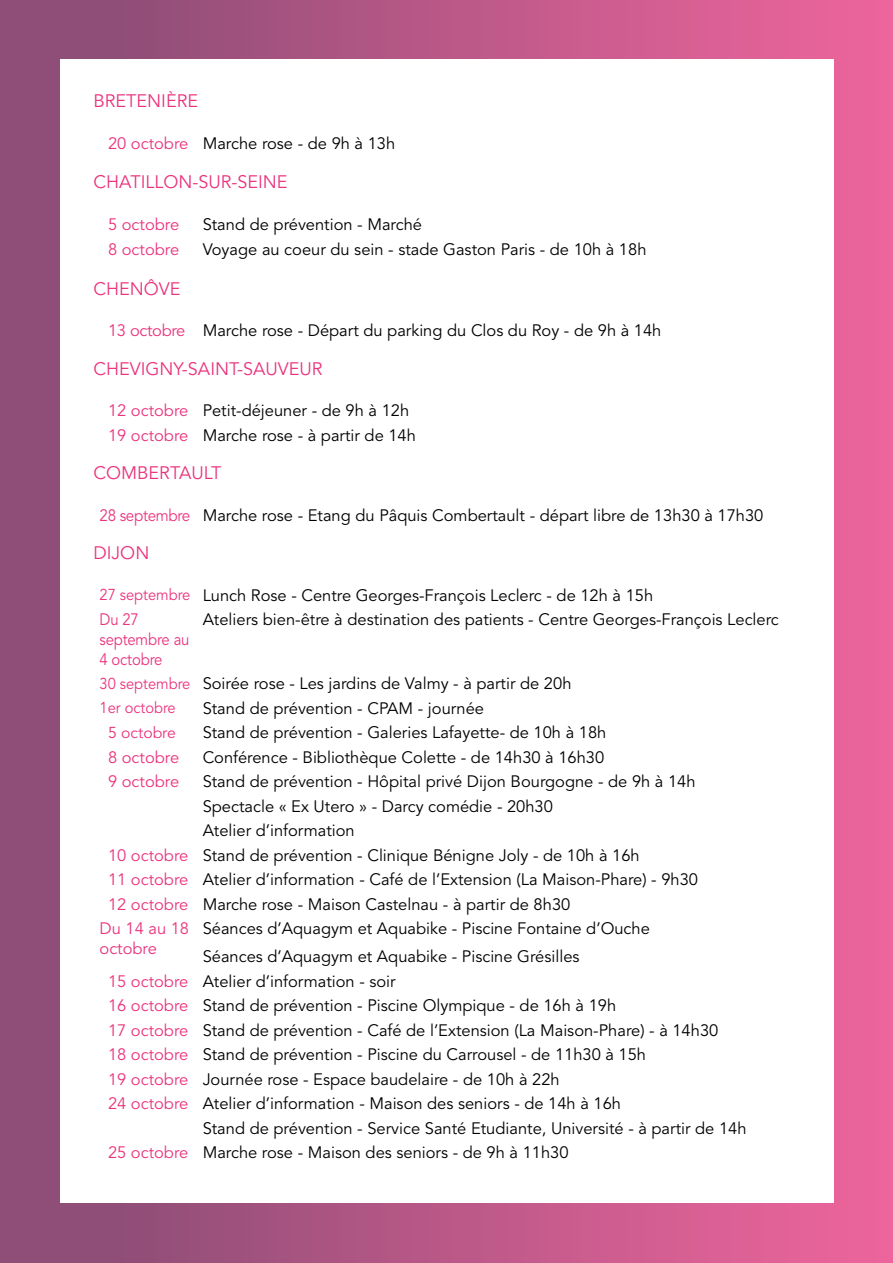
<style>
.page{position:relative;width:893px;height:1263px;background:#fff}
.page>*{position:absolute;margin:0;border:0;box-sizing:border-box;transform-origin:0 0}
.t1{font:18px "Avenir LT Std";color:#eb337d}
.t2{font:16.5px/24.5px "Avenir LT Std";color:#000}
.t3{font:16.5px "Avenir LT Std";color:#eb337d}
.t4{font:16.5px/19.8px "Avenir LT Std";color:#eb337d;scale:.9 1}
.t5{font:15.75px "Avenir LT Std";color:#eb337d;scale:.93 1}
.t6{font:15.75px "Avenir LT Std";color:#eb337d}
.s1{color:#eb337d}
.s2{font-size:15.75px;color:#eb337d}
</style>
<div class="page">
<div style="left:0;top:0;width:893px;height:1263px;background:linear-gradient(to right,#854b73,#ee659d)"></div>
<div style="left:60px;top:60px;width:773px;height:1143px;background:#fff"></div>
<p class="t1" style="left:94px;top:91px;width:106px">BRETENIÈRE</p>
<p class="t2" style="left:108px;top:131px;width:289px"><span class="s1">20 octobre</span> Marche rose - de 9h à 13h</p>
<p class="t1" style="left:94px;top:172px;width:196px">CHATILLON-SUR-SEINE</p>
<p class="t3" style="left:108px;top:214px;width:73px">5 octobre</p>
<p class="t2" style="left:203px;top:212px;width:221px">Stand de prévention - Marché</p>
<p class="t3" style="left:108px;top:240px;width:73px">8 octobre</p>
<p class="t2" style="left:203px;top:238px;width:445px">Voyage au coeur du sein - stade Gaston Paris - de 10h à 18h</p>
<p class="t1" style="left:94px;top:278px;width:89px">CHENÔVE</p>
<p class="t2" style="left:108px;top:319px;width:555px"><span class="s1">13 octobre</span> Marche rose - Départ du parking du Clos du Roy - de 9h à 14h</p>
<p class="t1" style="left:94px;top:358px;width:230px">CHEVIGNY-SAINT-SAUVEUR</p>
<p class="t2" style="left:108px;top:399px;width:309px"><span class="s1">12 octobre</span> Petit-déjeuner - de 9h à 12h<br><span class="s1">19 octobre</span> Marche rose - à partir de 14h</p>
<p class="t1" style="left:94px;top:463px;width:129px">COMBERTAULT</p>
<p class="t2" style="left:100px;top:503px;width:665px"><span class="s1">28 septembre</span> Marche rose - Etang du Pâquis Combertault - départ libre de 13h30 à 17h30</p>
<p class="t1" style="left:94px;top:543px;width:57px">DIJON</p>
<p class="t2" style="left:100px;top:583px;width:555px"><span class="s2">27 septembre</span> Lunch Rose - Centre Georges-François Leclerc - de 12h à 15h<br><span class="s1">Du 27</span></p>
<p class="t4" style="left:100px;top:630px;width:101px">septembre au<br>4 octobre</p>
<p class="t2" style="left:203px;top:608px;width:578px">Ateliers bien-être à destination des patients - Centre Georges-François Leclerc</p>
<p class="t2" style="left:100px;top:672px;width:473px"><span class="s2">30 septembre</span> Soirée rose - Les jardins de Valmy - à partir de 20h</p>
<p class="t5" style="left:100px;top:699px;width:83px">1er octobre</p>
<p class="t2" style="left:203px;top:696px;width:283px">Stand de prévention - CPAM - journée</p>
<p class="t6" style="left:108px;top:723px;width:69px">5 octobre</p>
<p class="t2" style="left:203px;top:721px;width:405px">Stand de prévention - Galeries Lafayette- de 10h à 18h</p>
<p class="t3" style="left:108px;top:748px;width:73px">8 octobre</p>
<p class="t2" style="left:203px;top:745px;width:403px">Conférence - Bibliothèque Colette - de 14h30 à 16h30</p>
<p class="t3" style="left:108px;top:772px;width:73px">9 octobre</p>
<p class="t2" style="left:203px;top:770px;width:494px">Stand de prévention - Hôpital privé Dijon Bourgogne - de 9h à 14h</p>
<p class="t2" style="left:203px;top:794px;width:352px">Spectacle « Ex Utero » - Darcy comédie - 20h30</p>
<p class="t2" style="left:203px;top:819px;width:154px">Atelier d’information</p>
<p class="t2" style="left:108px;top:843px;width:533px"><span class="s1">10 octobre</span> Stand de prévention - Clinique Bénigne Joly - de 10h à 16h</p>
<p class="t2" style="left:108px;top:868px;width:591px"><span class="s1">11 octobre</span> Atelier d’information - Café de l’Extension (La Maison-Phare) - 9h30</p>
<p class="t2" style="left:108px;top:892px;width:464px"><span class="s1">12 octobre</span> Marche rose - Maison Castelnau - à partir de 8h30</p>
<p class="t3" style="left:100px;top:919px;width:91px">Du 14 au 18</p>
<p class="t3" style="left:100px;top:939px;width:59px">octobre</p>
<p class="t2" style="left:203px;top:915px;width:449px;line-height:28.3px">Séances d’Aquagym et Aquabike - Piscine Fontaine d’Ouche<br>Séances d’Aquagym et Aquabike - Piscine Grésilles</p>
<p class="t2" style="left:108px;top:969px;width:289px"><span class="s1">15 octobre</span> Atelier d’information - soir</p>
<p class="t2" style="left:108px;top:994px;width:510px"><span class="s1">16 octobre</span> Stand de prévention - Piscine Olympique - de 16h à 19h</p>
<p class="t2" style="left:108px;top:1018px;width:612px"><span class="s1">17 octobre</span> Stand de prévention - Café de l’Extension (La Maison-Phare) - à 14h30</p>
<p class="t2" style="left:108px;top:1043px;width:540px"><span class="s1">18 octobre</span> Stand de prévention - Piscine du Carrousel - de 11h30 à 15h</p>
<p class="t2" style="left:108px;top:1067px;width:453px"><span class="s1">19 octobre</span> Journée rose - Espace baudelaire - de 10h à 22h</p>
<p class="t2" style="left:108px;top:1092px;width:514px"><span class="s1">24 octobre</span> Atelier d’information - Maison des seniors - de 14h à 16h</p>
<p class="t2" style="left:203px;top:1116px;width:545px">Stand de prévention - Service Santé Etudiante, Université - à partir de 14h</p>
<p class="t2" style="left:108px;top:1141px;width:462px"><span class="s1">25 octobre</span> Marche rose - Maison des seniors - de 9h à 11h30</p>
</div>
